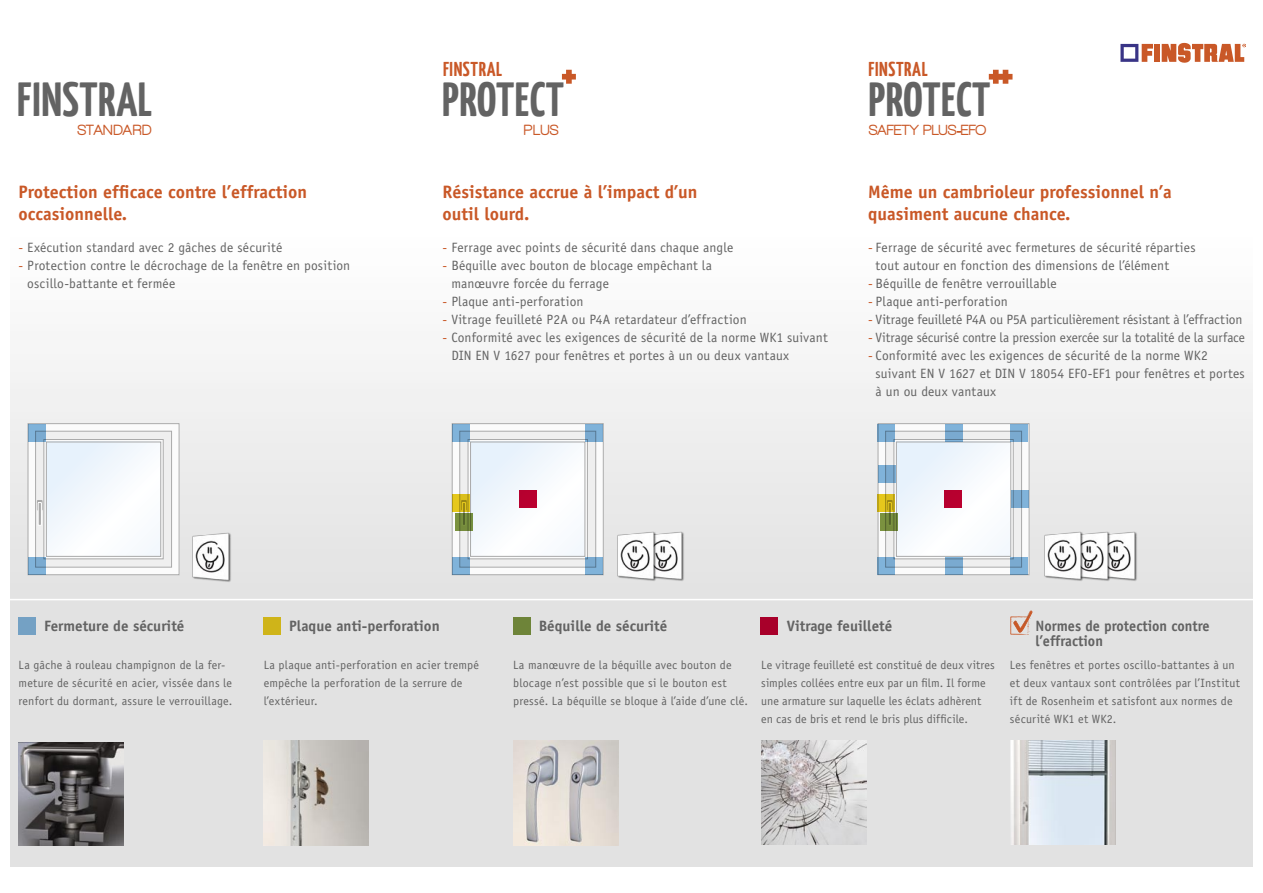
<style>
.page{position:relative;width:1263px;height:893px;background:#fff}
.page>*{position:absolute;margin:0;border:0;box-sizing:border-box;transform-origin:0 0}
.t1{font:700 48px "Yanone Kaffeesatz";letter-spacing:.01em;color:#636363}
.t2{font:700 20.1px "Yanone Kaffeesatz";letter-spacing:.03em;color:#c95827}
.t3{font:700 18px/21.6px "Officina Sans";color:#c95827}
.t4{font:15.15px "Walkway Rounded";letter-spacing:.02em;color:#c95827}
.t5{font:15.15px "Walkway Rounded";letter-spacing:.04em;color:#c95827}
.t6{font:700 15px "Officina Sans";color:#636363}
.t7{font:700 15px/15px "Officina Sans";color:#636363;scale:.95 1}
.t8{font:13.5px/18px "Officina Sans";letter-spacing:.01em;color:#636363}
.t9{font:13.5px "Officina Sans";letter-spacing:-.01em;color:#636363}
.t10{font:12px/18px "Officina Sans";letter-spacing:.015em;color:#636363}
.s1{color:#c95827}
</style>
<div class="page">
<div style="left:10px;top:600px;width:1243px;height:266px;background:#e2e2e2"></div>
<div style="left:10px;top:232px;width:1243px;height:370px;background:linear-gradient(to bottom,#fefefe,#e2e2e2)"></div>
<div style="left:28px;top:424px;width:151px;height:151px;background:#fbfbfb"></div>
<div style="left:28px;top:423px;width:151px;height:152px;border:1px solid #aaa"></div>
<svg style="left:36px;top:431px;width:136px;height:136px;fill:#efefef"></svg>
<div style="left:35px;top:431px;width:137px;height:136px;border:1px solid #aaa"></div>
<div style="left:44px;top:439px;width:119px;height:120px;border:1px solid #aaa"></div>
<svg style="left:37px;top:500px;width:6px;height:25px"></svg>
<svg style="left:28px;top:424px;width:18px;height:17px"></svg>
<div style="left:46px;top:442px;width:115px;height:114px;background:linear-gradient(to right,#edf5fc,#fcfdfe)"></div>
<div style="left:46px;top:442px;width:115px;height:114px;border:1px solid #aaa"></div>
<svg style="left:29px;top:557px;width:17px;height:17px"></svg>
<svg style="left:454px;top:425px;width:147px;height:148px"></svg>
<div style="left:452px;top:423px;width:151px;height:152px;border:1px solid #aaa"></div>
<div style="left:460px;top:431px;width:136px;height:136px;background:#efefef"></div>
<div style="left:459px;top:431px;width:137px;height:136px;border:1px solid #aaa"></div>
<div style="left:468px;top:439px;width:119px;height:120px;background:linear-gradient(to right,#c5ccd2,#ced0d2)"></div>
<div style="left:468px;top:439px;width:120px;height:120px;border:1px solid #aaa"></div>
<svg style="left:461px;top:511px;width:6px;height:3px"></svg>
<svg style="left:453px;top:424px;width:17px;height:17px"></svg>
<div style="left:470px;top:442px;width:115px;height:114px;background:linear-gradient(to right,#ecf3fb,#fcfbfd)"></div>
<div style="left:470px;top:442px;width:115px;height:114px;border:1px solid #aaa"></div>
<svg style="left:453px;top:557px;width:17px;height:17px"></svg>
<svg style="left:585px;top:424px;width:18px;height:17px"></svg>
<svg style="left:585px;top:557px;width:18px;height:17px"></svg>
<div style="left:519px;top:491px;width:17px;height:17px;background:#be0030"></div>
<svg style="left:453px;top:494px;width:17px;height:17px"></svg>
<svg style="left:455px;top:514px;width:18px;height:17px"></svg>
<div style="left:878px;top:424px;width:151px;height:151px;background:#fbfbfb"></div>
<div style="left:878px;top:423px;width:151px;height:152px;border:1px solid #aaa"></div>
<svg style="left:885px;top:431px;width:136px;height:136px;fill:#efefef"></svg>
<div style="left:885px;top:431px;width:137px;height:136px;border:1px solid #aaa"></div>
<div style="left:894px;top:439px;width:119px;height:120px;border:1px solid #aaa"></div>
<svg style="left:887px;top:511px;width:6px;height:3px"></svg>
<div style="left:896px;top:442px;width:115px;height:114px;background:linear-gradient(to right,#ecf4fb,#fcfdfe)"></div>
<div style="left:896px;top:442px;width:115px;height:114px;border:1px solid #aaa"></div>
<svg style="left:945px;top:557px;width:17px;height:17px"></svg>
<svg style="left:945px;top:424px;width:17px;height:18px"></svg>
<svg style="left:1012px;top:491px;width:17px;height:17px"></svg>
<svg style="left:878px;top:465px;width:18px;height:17px"></svg>
<svg style="left:878px;top:424px;width:17px;height:17px"></svg>
<svg style="left:878px;top:557px;width:17px;height:17px"></svg>
<div style="left:1011px;top:424px;width:17px;height:17px;background:#83b6de"></div>
<div style="left:1011px;top:557px;width:17px;height:17px;background:#83b6de"></div>
<div style="left:944px;top:491px;width:17px;height:17px;background:#be0030"></div>
<svg style="left:878px;top:494px;width:17px;height:17px"></svg>
<svg style="left:881px;top:514px;width:17px;height:17px"></svg>
<svg style="left:1162px;top:43px;width:84px;height:20px"></svg>
<div style="left:1154px;top:44px;width:6px;height:18px;background:#c95827"></div>
<svg style="left:1120px;top:44px;width:33px;height:18px"></svg>
<img style="left:264px;top:741px;width:105px;height:105px">
<img style="left:513px;top:741px;width:105px;height:105px">
<img style="left:761px;top:741px;width:105px;height:104px">
<img style="left:18px;top:742px;width:105px;height:104px">
<div style="left:18px;top:617px;width:17px;height:17px;background:#74a1c4"></div>
<div style="left:264px;top:617px;width:17px;height:17px;background:#cfb419"></div>
<div style="left:513px;top:617px;width:17px;height:17px;background:#6e8439"></div>
<div style="left:760px;top:617px;width:17px;height:17px;background:#a8002a"></div>
<hr style="left:0;top:599px;width:1263px;height:1px;background:#fff">
<img style="left:1010px;top:741px;width:105px;height:104px">
<div style="left:566px;top:70px;width:6px;height:14px;background:#c95827"></div>
<div style="left:562px;top:74px;width:14px;height:6px;background:#c95827"></div>
<div style="left:993px;top:70px;width:5px;height:14px;background:#c95827"></div>
<div style="left:989px;top:74px;width:14px;height:6px;background:#c95827"></div>
<div style="left:1003px;top:70px;width:5px;height:14px;background:#c95827"></div>
<div style="left:998px;top:74px;width:14px;height:6px;background:#c95827"></div>
<img style="left:179px;top:518px;width:62px;height:74px">
<img style="left:666px;top:516px;width:27px;height:74px">
<img style="left:604px;top:516px;width:62px;height:74px">
<img style="left:1120px;top:516px;width:26px;height:74px">
<img style="left:1092px;top:516px;width:28px;height:74px">
<img style="left:1030px;top:516px;width:62px;height:74px">
<svg style="left:1010px;top:610px;width:23px;height:25px"></svg>
<p class="t2" style="left:443px;top:56px;width:61px">FINSTRAL</p>
<p class="t2" style="left:868px;top:56px;width:61px">FINSTRAL</p>
<p class="t1" style="left:17px;top:67px;width:137px">FINSTRAL</p>
<p class="t1" style="left:442px;top:68px;width:123px">PROTECT</p>
<p class="t1" style="left:868px;top:68px;width:123px">PROTECT</p>
<p class="t5" style="left:77px;top:122px;width:75px">STANDARD</p>
<p class="t4" style="left:524px;top:122px;width:36px">PLUS</p>
<p class="t4" style="left:868px;top:122px;width:119px">SAFETY PLUS-EFO</p>
<p class="t3" style="left:19px;top:181px;width:290px">Protection efficace contre l’effraction occasionnelle.</p>
<p class="t8" style="left:19px;top:239px;width:265px"><span class="s1">-</span> Exécution standard avec 2 gâches de sécurité</p>
<p class="t8" style="left:27px;top:257px;width:324px;text-indent:-9px"><span class="s1">-</span> Protection contre le décrochage de la fenêtre en position oscillo-battante et fermée</p>
<p class="t3" style="left:443px;top:181px;width:256px">Résistance accrue à l’impact d’un outil lourd.</p>
<p class="t8" style="left:443px;top:239px;width:292px"><span class="s1">-</span> Ferrage avec points de sécurité dans chaque angle</p>
<p class="t8" style="left:451px;top:257px;width:262px;text-indent:-9px"><span class="s1">-</span> Béquille avec bouton de blocage empêchant la manœuvre forcée du ferrage</p>
<p class="t8" style="left:443px;top:293px;width:142px"><span class="s1">-</span> Plaque anti-perforation</p>
<p class="t8" style="left:443px;top:311px;width:306px"><span class="s1">-</span> Vitrage feuilleté P2A ou P4A retardateur d’effraction</p>
<p class="t8" style="left:451px;top:329px;width:378px;text-indent:-9px"><span class="s1">-</span> Conformité avec les exigences de sécurité de la norme WK1 suivant<br>DIN EN V 1627 pour fenêtres et portes à un ou deux vantaux</p>
<p class="t3" style="left:868px;top:181px;width:305px">Même un cambrioleur professionnel n’a quasiment aucune chance.</p>
<p class="t8" style="left:876px;top:239px;width:321px;text-indent:-7px"><span class="s1">-</span> Ferrage de sécurité avec fermetures de sécurité réparties tout autour en fonction des dimensions de l’élément</p>
<p class="t8" style="left:868px;top:275px;width:190px"><span class="s1">-</span> Béquille de fenêtre verrouillable</p>
<p class="t8" style="left:868px;top:293px;width:141px"><span class="s1">-</span> Plaque anti-perforation</p>
<p class="t8" style="left:868px;top:311px;width:376px"><span class="s1">-</span> Vitrage feuilleté P4A ou P5A particulièrement résistant à l’effraction</p>
<p class="t9" style="left:868px;top:330px;width:378px"><span class="s1">-</span> Vitrage sécurisé contre la pression exercée sur la totalité de la surface</p>
<p class="t8" style="left:876px;top:347px;width:371px;text-indent:-7px"><span class="s1">-</span> Conformité avec les exigences de sécurité de la norme WK2 suivant EN V 1627 et DIN V 18054 EF0-EF1 pour fenêtres et portes à un ou deux vantaux</p>
<p class="t6" style="left:44px;top:617px;width:142px">Fermeture de sécurité</p>
<p class="t10" style="left:19px;top:656px;width:215px">La gâche à rouleau champignon de la fer&shy;meture de sécurité en acier, vissée dans le renfort du dormant, assure le verrouillage.</p>
<p class="t6" style="left:289px;top:617px;width:152px">Plaque anti-perforation</p>
<p class="t10" style="left:264px;top:656px;width:217px">La plaque anti-perforation en acier trempé empêche la perforation de la serrure de l’extérieur.</p>
<p class="t6" style="left:539px;top:617px;width:130px">Béquille de sécurité</p>
<p class="t10" style="left:513px;top:656px;width:236px">La manœuvre de la béquille avec bouton de blocage n’est possible que si le bouton est pressé. La béquille se bloque à l’aide d’une clé.</p>
<p class="t6" style="left:787px;top:617px;width:107px">Vitrage feuilleté</p>
<p class="t10" style="left:761px;top:656px;width:235px">Le vitrage feuilleté est constitué de deux vitres simples collées entre eux par un film. Il forme une armature sur laquelle les éclats adhèrent en cas de bris et rend le bris plus difficile.</p>
<p class="t7" style="left:1035px;top:618px;width:185px">Normes de protection contre l’effraction</p>
<p class="t10" style="left:1010px;top:656px;width:231px">Les fenêtres et portes oscillo-battantes à un et deux vantaux sont contrôlées par l’Institut ift de Rosenheim et satisfont aux normes de sécurité WK1 et WK2.</p>
</div>
